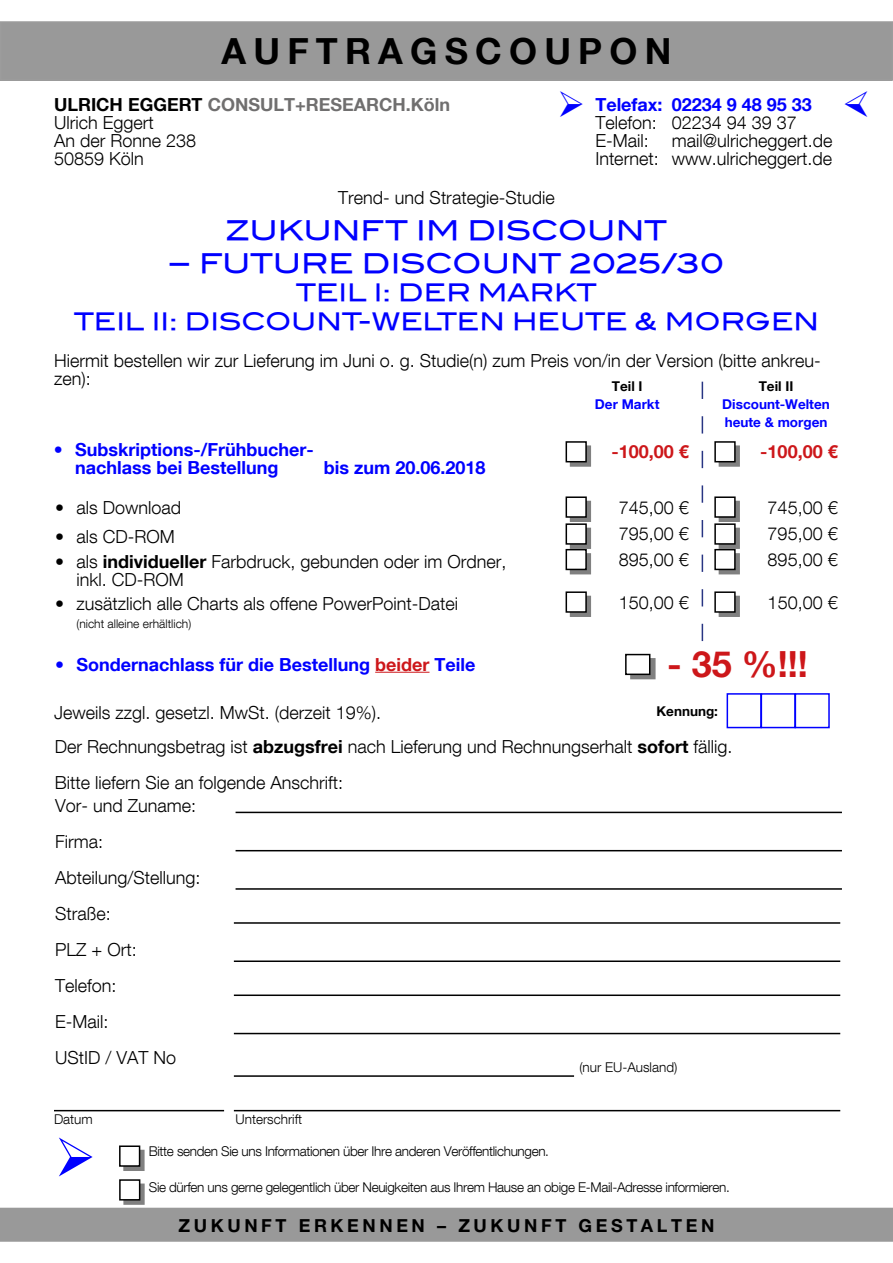
<style>
.page{position:relative;width:893px;height:1263px;background:#fff}
.page>*{position:absolute;margin:0;border:0;box-sizing:border-box;transform-origin:0 0}
.t1{font:700 36px "Helvetica Neue LT Com";letter-spacing:.2em;color:#000}
.t2{font:700 36px "Helvetica Neue LT Com";color:#cd171a}
.t3{font:27px "Blair Md ITCTT Medium";letter-spacing:-.005em;color:#00f}
.t4{font:24px/28.8px "Blair Md ITCTT Medium";color:#00f;text-align:center}
.t5{font:300 18px/36px "Helvetica Neue LT Com";color:#000}
.t6{font:700 18px/18px "Helvetica Neue LT Com";color:#00f}
.t7{font:700 18px "Helvetica Neue";letter-spacing:.2em;color:#000}
.t8{font:700 18px "Helvetica Neue LT Com";color:#cd171a}
.t9{font:300 13.5px "Helvetica Neue LT Com";letter-spacing:-.025em;color:#000}
.t10{font:700 13.5px/18px "Helvetica Neue LT Com";color:#00f}
.t11{font:300 13.5px "Helvetica Neue LT Com";color:#000}
.t12{font:700 13.5px "Helvetica Neue LT Com";color:#000}
.t13{font:300 12px "Helvetica Neue LT Com";color:#000}
.s1{font-weight:700}
.s2{font-weight:700;color:#706f6f}
.s3{color:#cd171a}
</style>
<div class="page">
<div style="left:1px;top:22px;width:891px;height:58px;background:#999"></div>
<div style="left:0;top:21px;width:893px;height:60px;border:2px solid #9c9c9c"></div>
<div style="left:1px;top:1208px;width:891px;height:33px;background:#999"></div>
<div style="left:0;top:1208px;width:893px;height:34px;border:2px solid #999"></div>
<hr style="left:236px;top:812px;width:606px;height:1px;background:#000">
<hr style="left:236px;top:850px;width:606px;height:1px;background:#000">
<hr style="left:236px;top:888px;width:606px;height:2px;background:#000">
<hr style="left:234px;top:922px;width:606px;height:2px;background:#000">
<hr style="left:234px;top:960px;width:606px;height:2px;background:#000">
<hr style="left:234px;top:994px;width:606px;height:2px;background:#000">
<hr style="left:234px;top:1033px;width:606px;height:1px;background:#000">
<hr style="left:54px;top:1110px;width:170px;height:1px;background:#000">
<hr style="left:234px;top:1110px;width:606px;height:1px;background:#000">
<svg style="left:123px;top:1150px;width:22px;height:21px"></svg>
<div style="left:120px;top:1146px;width:20px;height:20px;background:#fff"></div>
<div style="left:119px;top:1145px;width:21px;height:22px;border:2px solid #000"></div>
<svg style="left:123px;top:1183px;width:22px;height:22px"></svg>
<div style="left:120px;top:1180px;width:20px;height:20px;background:#fff"></div>
<div style="left:119px;top:1179px;width:21px;height:21px;border:2px solid #000"></div>
<svg style="left:702px;top:382px;width:1px;height:259px"></svg>
<div style="left:761px;top:693px;width:35px;height:35px;border:2px solid #00f"></div>
<div style="left:795px;top:693px;width:35px;height:35px;border:2px solid #00f"></div>
<div style="left:727px;top:693px;width:35px;height:35px;border:2px solid #00f"></div>
<div style="left:570px;top:501px;width:21px;height:21px;background:#808080"></div>
<div style="left:566px;top:497px;width:20px;height:20px;background:#fff"></div>
<div style="left:566px;top:496px;width:21px;height:22px;border:2px solid #000"></div>
<svg style="left:570px;top:553px;width:21px;height:21px"></svg>
<div style="left:566px;top:550px;width:20px;height:19px;background:#fff"></div>
<div style="left:566px;top:549px;width:21px;height:21px;border:2px solid #000"></div>
<div style="left:570px;top:528px;width:21px;height:21px;background:#808080"></div>
<div style="left:566px;top:524px;width:20px;height:20px;background:#fff"></div>
<div style="left:566px;top:523px;width:21px;height:22px;border:2px solid #000"></div>
<div style="left:719px;top:501px;width:21px;height:21px;background:#808080"></div>
<div style="left:715px;top:497px;width:20px;height:20px;background:#fff"></div>
<div style="left:714px;top:496px;width:22px;height:22px;border:2px solid #000"></div>
<svg style="left:719px;top:553px;width:21px;height:21px"></svg>
<div style="left:715px;top:550px;width:20px;height:19px;background:#fff"></div>
<div style="left:714px;top:549px;width:22px;height:21px;border:2px solid #000"></div>
<div style="left:719px;top:528px;width:21px;height:21px;background:#808080"></div>
<div style="left:715px;top:524px;width:20px;height:20px;background:#fff"></div>
<div style="left:714px;top:523px;width:22px;height:22px;border:2px solid #000"></div>
<div style="left:570px;top:596px;width:21px;height:21px;background:#808080"></div>
<div style="left:566px;top:592px;width:20px;height:20px;background:#fff"></div>
<div style="left:566px;top:591px;width:21px;height:22px;border:2px solid #000"></div>
<div style="left:719px;top:596px;width:21px;height:21px;background:#808080"></div>
<div style="left:715px;top:592px;width:20px;height:20px;background:#fff"></div>
<div style="left:714px;top:591px;width:22px;height:22px;border:2px solid #000"></div>
<hr style="left:234px;top:1075px;width:340px;height:2px;background:#000">
<svg style="left:570px;top:445px;width:21px;height:22px"></svg>
<div style="left:566px;top:442px;width:20px;height:20px;background:#fff"></div>
<div style="left:566px;top:441px;width:21px;height:21px;border:2px solid #000"></div>
<svg style="left:719px;top:445px;width:21px;height:22px"></svg>
<div style="left:715px;top:442px;width:20px;height:20px;background:#fff"></div>
<div style="left:714px;top:441px;width:22px;height:21px;border:2px solid #000"></div>
<hr style="left:375px;top:672px;width:54px;height:1px;background:#cd171a">
<svg style="left:630px;top:658px;width:26px;height:21px"></svg>
<div style="left:626px;top:654px;width:24px;height:20px;background:#fff"></div>
<div style="left:625px;top:654px;width:25px;height:21px;border:2px solid #000"></div>
<svg style="left:0;top:1208px;width:1px;height:34px"></svg>
<h1 class="t1" style="left:222px;top:28px;width:451px">AUFTRAGSCOUPON</h1>
<p class="t5" style="left:54px;top:95px;width:398px;line-height:18px"><span class="s1">ULRICH EGGERT</span> <span class="s2">CONSULT+RESEARCH.Köln<br></span>Ulrich Eggert<br>An der Ronne 238<br>50859 Köln</p>
<p class="t6" style="left:595px;top:95px;width:218px">Telefax: 02234 9 48 95 33</p>
<p class="t5" style="left:595px;top:113px;width:203px;line-height:18px">Telefon: 02234 94 39 37<br>E-Mail:</p>
<p class="t5" style="left:595px;top:131px;width:239px;line-height:18px;text-align:right">mail@ulricheggert.de<br>Internet: www.ulricheggert.de</p>
<p class="t5" style="left:338px;top:179px;width:218px">Trend- und Strategie-Studie</p>
<h2 class="t3" style="left:226px;top:214px;width:443px">ZUKUNFT IM DISCOUNT</h2>
<h2 class="t3" style="left:168px;top:247px;width:558px">– FUTURE DISCOUNT 2025/30</h2>
<h3 class="t4" style="left:74px;top:278px;width:747px">TEIL I: DER MARKT<br>TEIL II: DISCOUNT-WELTEN HEUTE &amp; MORGEN</h3>
<p class="t5" style="left:54px;top:351px;width:768px;line-height:18px">Hiermit bestellen wir zur Lieferung im Juni o. g. Studie(n) zum Preis von/in der Version (bitte ankreu&shy;zen):</p>
<p class="t12" style="left:612px;top:378px;width:32px">Teil I</p>
<p class="t10" style="left:595px;top:395px;width:66px">Der Markt</p>
<p class="t12" style="left:759px;top:378px;width:36px">Teil II</p>
<p class="t10" style="left:722px;top:395px;width:109px">Discount-Welten heute &amp; morgen</p>
<p class="t6" style="left:75px;top:440px;width:240px;text-indent:-21px">• Subskriptions-/Frühbucher&shy;nachlass bei Bestellung</p>
<p class="t5" style="left:55px;top:489px;width:127px">• als Download</p>
<p class="t5" style="left:55px;top:518px;width:121px">• als CD-ROM</p>
<p class="t6" style="left:324px;top:458px;width:163px">bis zum 20.06.2018</p>
<p class="t5" style="left:77px;top:552px;width:432px;line-height:18px;text-indent:-21px">• als <span class="s1">individueller</span> Farbdruck, gebunden oder im Ordner, inkl. CD-ROM</p>
<p class="t5" style="left:55px;top:585px;width:405px">• zusätzlich alle Charts als offene PowerPoint-Datei</p>
<p class="t13" style="left:77px;top:616px;width:116px">(nicht alleine erhältlich)</p>
<p class="t8" style="left:611px;top:440px;width:79px">-100,00 €</p>
<p class="t8" style="left:760px;top:440px;width:79px">-100,00 €</p>
<p class="t5" style="left:619px;top:489px;width:72px">745,00 €</p>
<p class="t5" style="left:619px;top:541px;width:72px">895,00 €</p>
<p class="t5" style="left:619px;top:516px;width:72px">795,00 €</p>
<p class="t5" style="left:768px;top:489px;width:72px">745,00 €</p>
<p class="t5" style="left:768px;top:541px;width:72px">895,00 €</p>
<p class="t5" style="left:768px;top:516px;width:72px">795,00 €</p>
<p class="t5" style="left:619px;top:584px;width:72px">150,00 €</p>
<p class="t5" style="left:768px;top:584px;width:72px">150,00 €</p>
<p class="t6" style="left:55px;top:655px;width:422px">• Sondernachlass für die Bestellung <span class="s3">beider</span> Teile</p>
<h1 class="t2" style="left:667px;top:642px;width:142px">- 35 %!!!</h1>
<p class="t5" style="left:54px;top:694px;width:329px">Jeweils zzgl. gesetzl. MwSt. (derzeit 19%).</p>
<p class="t12" style="left:656px;top:702px;width:63px">Kennung:</p>
<p class="t5" style="left:55px;top:728px;width:679px">Der Rechnungsbetrag ist <span class="s1">abzugsfrei</span> nach Lieferung und Rechnungserhalt <span class="s1">sofort</span> fällig.<br>Bitte liefern Sie an folgende Anschrift:</p>
<p class="t5" style="left:55px;top:787px;width:147px">Vor- und Zuname:<br>Firma:<br>Abteilung/Stellung:<br>Straße:<br>PLZ + Ort:<br>Telefon:<br>E-Mail:<br>UStID / VAT No</p>
<p class="t9" style="left:54px;top:1111px;width:40px">Datum</p>
<p class="t11" style="left:235px;top:1111px;width:68px">Unterschrift</p>
<p class="t11" style="left:579px;top:1059px;width:100px">(nur EU-Ausland)</p>
<p class="t9" style="left:149px;top:1143px;width:402px">Bitte senden Sie uns Informationen über Ihre anderen Veröffentlichungen.</p>
<p class="t9" style="left:149px;top:1179px;width:582px">Sie dürfen uns gerne gelegentlich über Neuigkeiten aus Ihrem Hause an obige E-Mail-Adresse informieren.</p>
<p class="t7" style="left:179px;top:1214px;width:537px">ZUKUNFT ERKENNEN – ZUKUNFT GESTALTEN</p>
</div>
